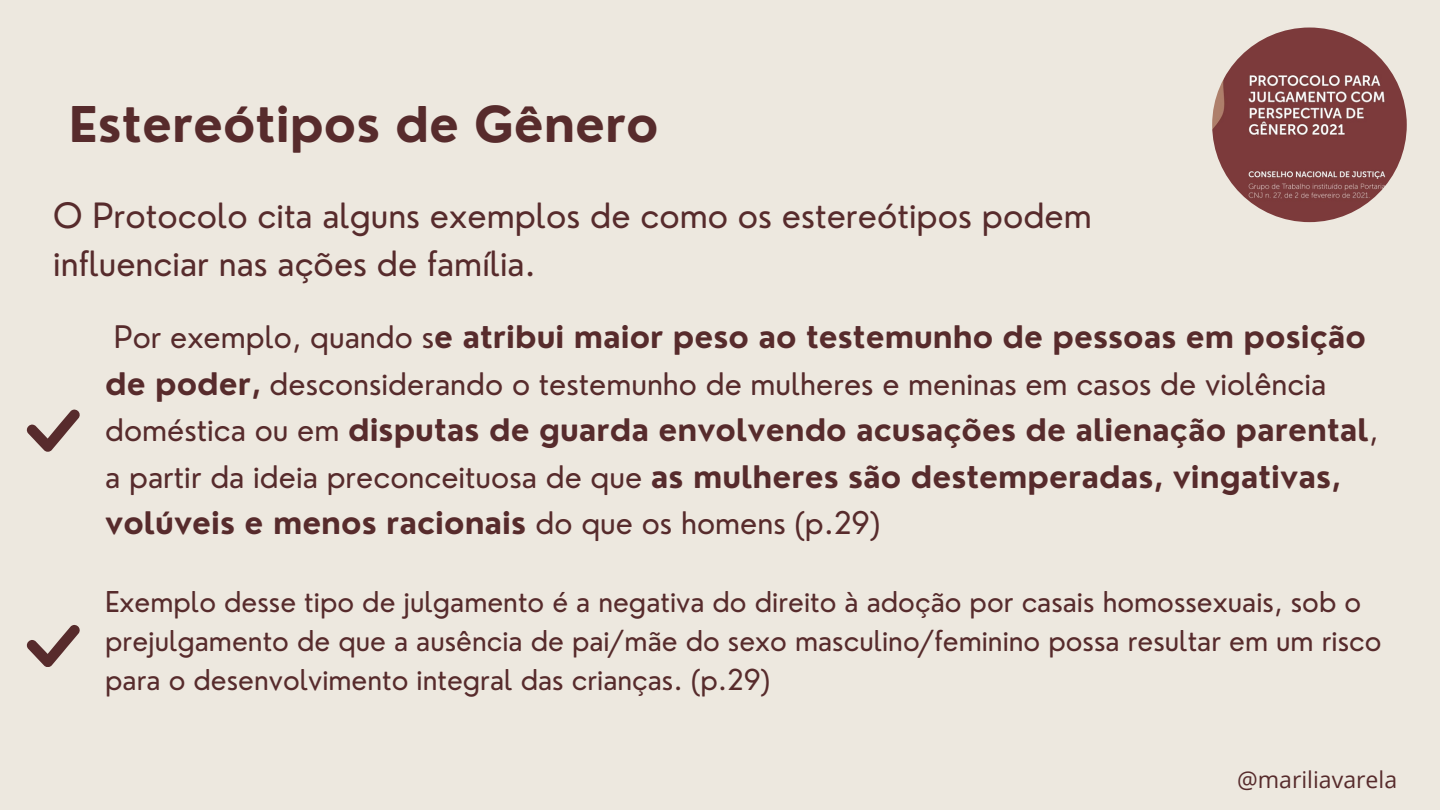
<style>
.page{position:relative;width:1440px;height:810px;background:#ede8df}
.page>*{position:absolute;margin:0;border:0;box-sizing:border-box;transform-origin:0 0}
.t1{font:700 48px "Nourd";color:#572b2c}
.t2{font:34px/47.2px "Nourd";color:#572b2c}
.t3{font:700 30.3px/46.5px "Nourd";color:#572b2c}
.t4{font:28px/39px "Nourd";color:#572b2c}
.t5{font:23.1px "Open Sans";color:#572b2c}
.s1{font-weight:400}
</style>
<div class="page">
<svg style="left:26px;top:409px;width:54px;height:42px"></svg>
<img style="left:1212px;top:28px;width:194px;height:194px;border-radius:50%">
<svg style="left:26px;top:625px;width:54px;height:42px"></svg>
<h1 class="t1" style="left:69px;top:94px;width:591px">Estereótipos de Gênero</h1>
<p class="t2" style="left:53px;top:192px;width:1040px">O Protocolo cita alguns exemplos de como os estereótipos podem influenciar nas ações de família.</p>
<p class="t3" style="left:105px;top:313px;width:1275px"><span class="s1">Por exemplo, quando s</span>e atribui maior peso ao testemunho de pessoas em posição de poder, <span class="s1">desconsiderando o testemunho de mulheres e meninas em casos de violência doméstica ou em</span> disputas de guarda envolvendo acusações de alienação parental<span class="s1">, a partir da ideia preconceituosa de que</span> as mulheres são destemperadas, vingativas, volúveis e menos racionais <span class="s1">do que os homens (p.29)</span></p>
<h3 class="t4" style="left:105px;top:582px;width:1278px">Exemplo desse tipo de julgamento é a negativa do direito à adoção por casais homossexuais, sob o prejulgamento de que a ausência de pai/mãe do sexo masculino/feminino possa resultar em um risco para o desenvolvimento integral das crianças. (p.29)</h3>
<h2 class="t5" style="left:1237px;top:764px;width:162px">@mariliavarela</h2>
</div>
